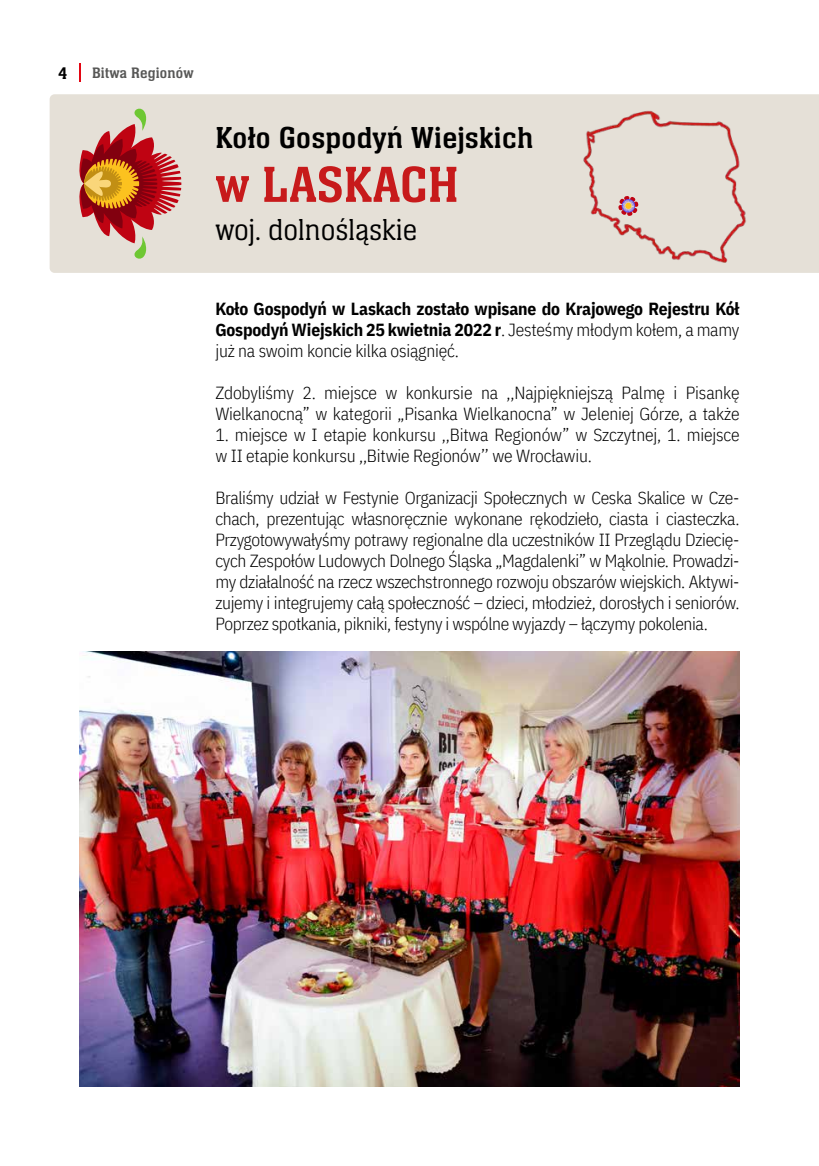
<style>
.page{position:relative;width:819px;height:1166px;background:#fff}
.page>*{position:absolute;margin:0;border:0;box-sizing:border-box;transform-origin:0 0}
.t1{font:52.5px "Neue Aachen Pro";letter-spacing:-.005em;color:#c71a1b}
.t2{font:31.5px "Neue Aachen Pro";letter-spacing:.01em;color:#000}
.t3{font:300 31.5px "Neue Aachen Pro";color:#000}
.t4{font:300 17.5px/21px "IBM Plex Sans Cond";letter-spacing:-.01em;color:#000}
.t5{font:700 17.5px/21px "IBM Plex Sans Cond";letter-spacing:-.01em;color:#000;text-align:justify}
.t6{font:17.5px "Neue Aachen Pro";color:#000}
.t7{font:15.75px "Neue Aachen Pro";letter-spacing:.01em;color:#575756}
.s1{font-weight:300}
</style>
<div class="page">
<div style="left:50px;top:94px;width:769px;height:179px;background:#e5e0d7"></div>
<svg style="left:75px;top:105px;width:106px;height:157px;background:#ce8f7d"></svg>
<img style="left:576px;top:104px;width:174px;height:161px">
<svg style="left:618px;top:196px;width:20px;height:20px"></svg>
<img style="left:79px;top:651px;width:660px;height:435px">
<svg style="left:79px;top:63px;width:1px;height:19px"></svg>
<p class="t6" style="left:58px;top:63px;width:11px">4</p>
<p class="t7" style="left:92px;top:64px;width:103px">Bitwa Regionów</p>
<h2 class="t2" style="left:215px;top:120px;width:319px">Koło Gospodyń Wiejskich</h2>
<h1 class="t1" style="left:215px;top:156px;width:245px">w LASKACH</h1>
<h2 class="t3" style="left:215px;top:212px;width:203px">woj. dolnośląskie</h2>
<p class="t5" style="left:215px;top:297px;width:525px">Koło Gospodyń w Laskach zostało wpisane do Krajowego Rejestru Kół Gospodyń Wiejskich 25 kwietnia 2022 r<span class="s1">. Jesteśmy młodym kołem, a mamy już na swoim koncie kilka osiągnięć.</span></p>
<p class="t4" style="left:215px;top:381px;width:525px">Zdobyliśmy 2. miejsce w konkursie na ,,Najpiękniejszą Palmę i Pisankę<br>Wielkanocną” w kategorii „Pisanka Wielkanocna” w Jeleniej Górze, a także</p>
<p class="t4" style="left:215px;top:423px;width:525px">1. miejsce w I etapie konkursu ,,Bitwa Regionów” w Szczytnej, 1. miejsce w II etapie konkursu ,,Bitwie Regionów’’ we Wrocławiu.</p>
<p class="t4" style="left:215px;top:486px;width:525px;text-align:justify">Braliśmy udział w Festynie Organizacji Społecznych w Ceska Skalice w Cze&shy;chach, prezentując własnoręcznie wykonane rękodzieło, ciasta i ciasteczka.<br>Przygotowywałyśmy potrawy regionalne dla uczestników II Przeglądu Dziecię&shy;cych Zespołów Ludowych Dolnego Śląska „Magdalenki” w Mąkolnie. Prowadzi&shy;my działalność na rzecz wszechstronnego rozwoju obszarów wiejskich. Aktywi&shy;zujemy i integrujemy całą społeczność – dzieci, młodzież, dorosłych i seniorów.<br>Poprzez spotkania, pikniki, festyny i wspólne wyjazdy – łączymy pokolenia.</p>
</div>
